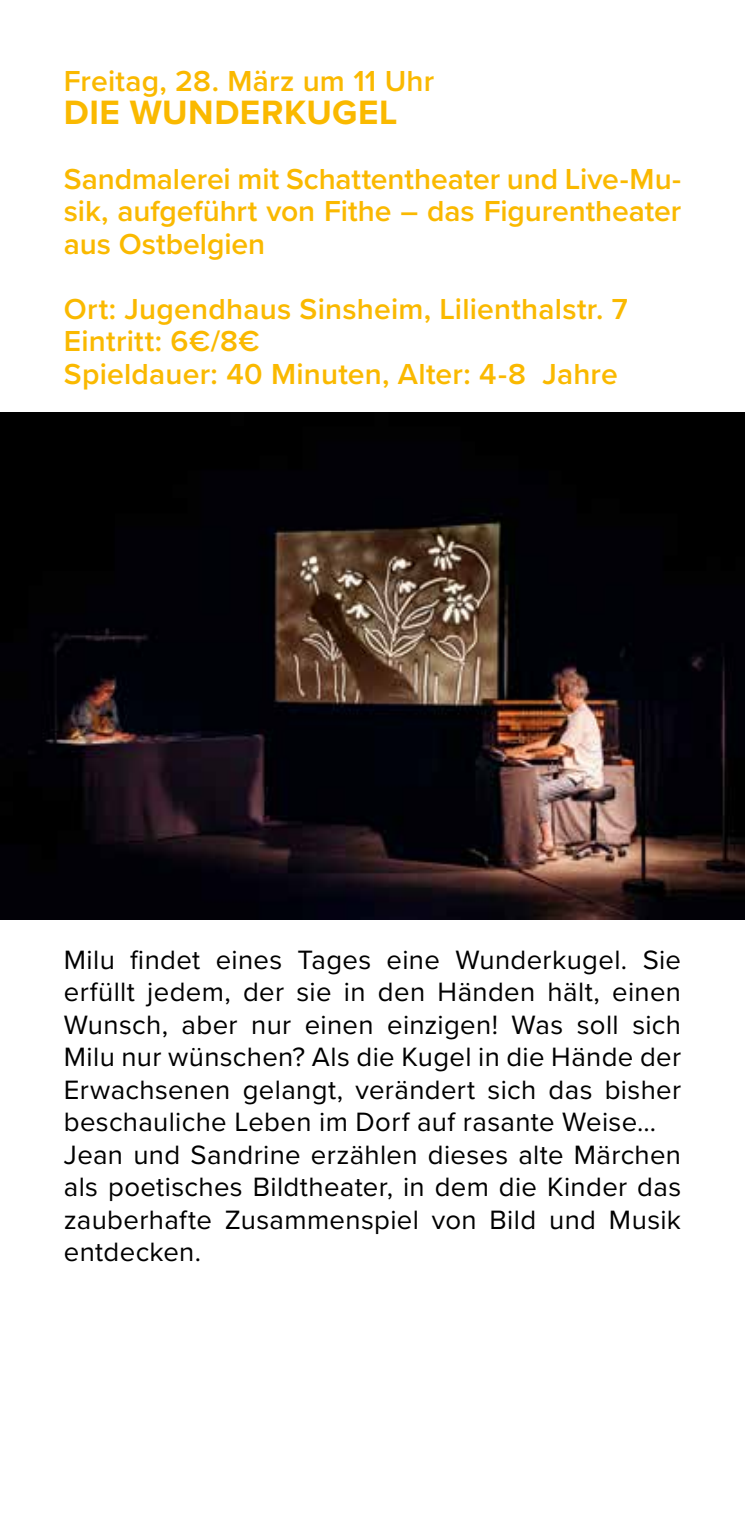
<style>
.page{position:relative;width:745px;height:1531px;background:#fff}
.page>*{position:absolute;margin:0;border:0;box-sizing:border-box;transform-origin:0 0}
.t1{font:700 35px "Proxima Nova";letter-spacing:.015em;color:#fab900}
.t2{font:600 30px/32.5px "Proxima Nova";letter-spacing:.005em;color:#fab900;text-align:justify}
.t3{font:27.5px/32.5px "Proxima Nova";letter-spacing:.015em;color:#000}
</style>
<div class="page">
<img style="left:0;top:412px;width:744px;height:507px">
<p class="t2" style="left:64px;top:64px;width:371px">Freitag, 28. März um 11 Uhr</p>
<p class="t1" style="left:64px;top:86px;width:335px">DIE WUNDERKUGEL</p>
<p class="t2" style="left:64px;top:161px;width:618px">Sandmalerei mit Schattentheater und Live-Mu&shy;sik, aufgeführt von Fithe – das Figurentheater aus Ostbelgien</p>
<p class="t2" style="left:64px;top:291px;width:565px;text-align:left">Ort: Jugendhaus Sinsheim, Lilienthalstr. 7<br>Eintritt: 6€/8€<br>Spieldauer: 40 Minuten, Alter: 4-8 Jahre</p>
<p class="t3" style="left:64px;top:942px;width:618px">Milu findet eines Tages eine Wunderkugel. Sie erfüllt jedem, der sie in den Händen hält, einen Wunsch, aber nur einen einzigen! Was soll sich Milu nur wünschen? Als die Kugel in die Hände der Erwachsenen gelangt, verändert sich das bisher beschauliche Leben im Dorf auf rasante Weise… Jean und Sandrine erzählen dieses alte Märchen als poetisches Bildtheater, in dem die Kinder das zauberhafte Zusammenspiel von Bild und Musik entdecken.</p>
</div>
